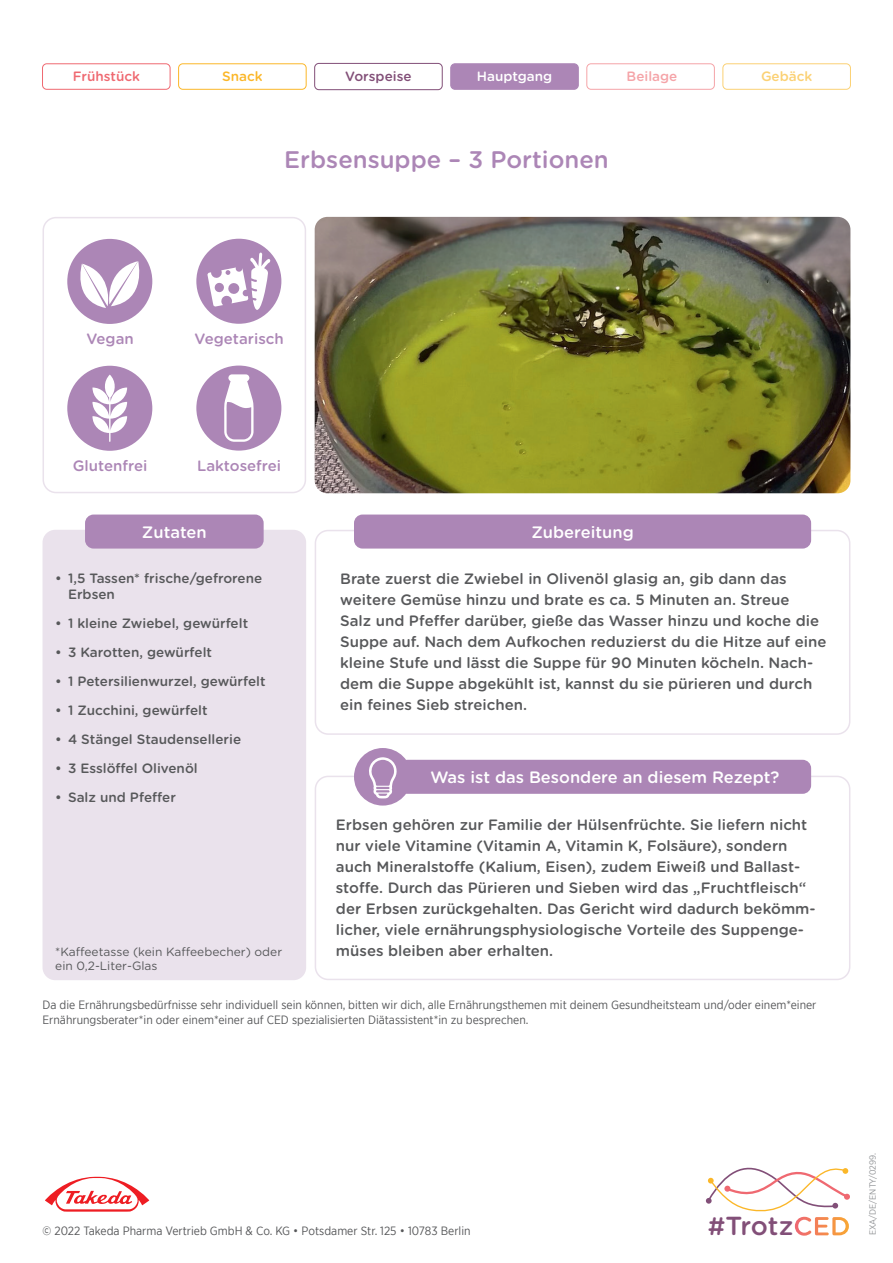
<style>
.page{position:relative;width:893px;height:1263px;background:#fff}
.page>*{position:absolute;margin:0;border:0;box-sizing:border-box;transform-origin:0 0}
.t1{font:500 26.1px "Gotham Rounded";color:#824f78}
.t2{font:500 24px "Gotham Rounded";color:#ac86b6}
.t3{font:500 16.5px "Gotham Rounded";color:#fff}
.t4{font:500 15px/21px "Gotham Rounded";color:#57585a}
.t5{font:500 15px "Gotham Rounded";color:#ac86b6}
.t6{font:500 13.5px/16.2px "Gotham Rounded";color:#57585a}
.t7{font:500 13.5px "Gotham Rounded";color:#ef6971}
.t8{font:500 13.5px "Gotham Rounded";color:#824f78}
.t9{font:500 13.5px "Gotham Rounded";color:#fff}
.t10{font:500 13.5px "Gotham Rounded";color:#f5a4a8}
.t11{font:500 13.5px "Gotham Rounded";color:#fbd174}
.t12{font:500 13.5px "Gotham Rounded";color:#fbb729}
.t13{font:12px/14.4px "Gotham Narrow";color:#57585a}
.t14{font:12px/14.4px "Gotham Rounded";color:#57585a}
.t15{font:9px "Gotham Narrow";color:#939598}
.s1{font-size:25.2px}
.s2{color:#fff}
</style>
<div class="page">
<div style="left:43px;top:530px;width:263px;height:450px;background:#eae2ec;border-radius:13px"></div>
<div style="left:43px;top:217px;width:263px;height:276px;border:2px solid #eae2ec;border-radius:13px"></div>
<div style="left:315px;top:530px;width:535px;height:205px;border:2px solid #eae2ec;border-radius:13px"></div>
<div style="left:315px;top:776px;width:535px;height:204px;border:2px solid #eae2ec;border-radius:13px"></div>
<img style="left:315px;top:217px;width:535px;height:276px">
<div style="left:85px;top:514px;width:179px;height:35px;background:#ac86b6;border-radius:9px"></div>
<div style="left:354px;top:514px;width:457px;height:35px;background:#ac86b6;border-radius:9px"></div>
<div style="left:42px;top:63px;width:128px;height:27px;border:1px solid #ef6971;border-radius:4px"></div>
<div style="left:722px;top:63px;width:129px;height:27px;border:1px solid #fbd174;border-radius:4px"></div>
<div style="left:586px;top:63px;width:129px;height:27px;border:1px solid #f5a4a8;border-radius:4px"></div>
<div style="left:451px;top:64px;width:127px;height:25px;background:#ac86b6;border-radius:4px"></div>
<div style="left:450px;top:63px;width:129px;height:27px;border:1px solid #ac86b6;border-radius:4px"></div>
<div style="left:178px;top:63px;width:129px;height:27px;border:1px solid #fbb729;border-radius:4px"></div>
<div style="left:314px;top:63px;width:129px;height:27px;border:1px solid #824f78;border-radius:4px"></div>
<div style="left:399px;top:760px;width:412px;height:34px;background:#ac86b6;border-radius:9px"></div>
<div style="left:354px;top:748px;width:58px;height:57px;background:#ac86b6;border-radius:50%"></div>
<svg style="left:369px;top:757px;width:28px;height:41px"></svg>
<div style="left:196px;top:239px;width:85px;height:85px;background:#ac86b6;border-radius:50%"></div>
<div style="left:67px;top:239px;width:85px;height:85px;background:#ac86b6;border-radius:50%"></div>
<svg style="left:71px;top:261px;width:77px;height:47px"></svg>
<svg style="left:207px;top:253px;width:63px;height:57px"></svg>
<div style="left:196px;top:366px;width:85px;height:85px;background:#ac86b6;border-radius:50%"></div>
<svg style="left:224px;top:374px;width:30px;height:68px"></svg>
<div style="left:67px;top:366px;width:85px;height:85px;background:#ac86b6;border-radius:50%"></div>
<svg style="left:92px;top:375px;width:35px;height:67px"></svg>
<svg style="left:45px;top:1176px;width:105px;height:36px"></svg>
<svg style="left:706px;top:1167px;width:144px;height:45px"></svg>
<p class="t7" style="left:73px;top:66px;width:69px">Frühstück</p>
<p class="t12" style="left:222px;top:66px;width:42px">Snack</p>
<p class="t8" style="left:345px;top:66px;width:68px">Vorspeise</p>
<p class="t9" style="left:477px;top:66px;width:77px">Hauptgang</p>
<p class="t10" style="left:627px;top:66px;width:52px">Beilage</p>
<p class="t11" style="left:761px;top:66px;width:53px">Gebäck</p>
<h2 class="t2" style="left:284px;top:142px;width:326px">Erbsensuppe – 3 Portionen</h2>
<p class="t5" style="left:86px;top:328px;width:49px">Vegan</p>
<p class="t5" style="left:73px;top:454px;width:76px">Glutenfrei</p>
<p class="t5" style="left:195px;top:328px;width:91px">Vegetarisch</p>
<p class="t5" style="left:197px;top:454px;width:85px">Laktosefrei</p>
<p class="t3" style="left:142px;top:520px;width:66px">Zutaten</p>
<p class="t3" style="left:531px;top:520px;width:104px">Zubereitung</p>
<p class="t6" style="left:68px;top:570px;width:196px;text-indent:-13px">• 1,5 Tassen* frische/gefrorene<br>Erbsen</p>
<p class="t6" style="left:55px;top:615px;width:194px">• 1 kleine Zwiebel, gewürfelt</p>
<p class="t6" style="left:55px;top:644px;width:158px">• 3 Karotten, gewürfelt</p>
<p class="t6" style="left:55px;top:673px;width:212px">• 1 Petersilienwurzel, gewürfelt</p>
<p class="t6" style="left:55px;top:702px;width:154px">• 1 Zucchini, gewürfelt</p>
<p class="t6" style="left:55px;top:731px;width:187px">• 4 Stängel Staudensellerie</p>
<p class="t6" style="left:55px;top:760px;width:144px">• 3 Esslöffel Olivenöl</p>
<p class="t6" style="left:55px;top:788px;width:122px">• Salz und Pfeffer</p>
<p class="t14" style="left:55px;top:944px;width:228px">*Kaffeetasse (kein Kaffeebecher) oder ein 0,2-Liter-Glas</p>
<p class="t4" style="left:340px;top:568px;width:488px">Brate zuerst die Zwiebel in Olivenöl glasig an, gib dann das weitere Gemüse hinzu und brate es ca. 5 Minuten an. Streue<br>Salz und Pfeffer darüber, gieße das Wasser hinzu und koche die Suppe auf. Nach dem Aufkochen reduzierst du die Hitze auf eine kleine Stufe und lässt die Suppe für 90 Minuten köcheln. Nach&shy;dem die Suppe abgekühlt ist, kannst du sie pürieren und durch ein feines Sieb streichen.</p>
<p class="t3" style="left:430px;top:766px;width:351px">Was ist das Besondere an diesem Rezept?</p>
<p class="t4" style="left:336px;top:814px;width:481px">Erbsen gehören zur Familie der Hülsenfrüchte. Sie liefern nicht nur viele Vitamine (Vitamin A, Vitamin K, Folsäure), sondern auch Mineralstoffe (Kalium, Eisen), zudem Eiweiß und Ballast&shy;stoffe. Durch das Pürieren und Sieben wird das „Fruchtfleisch“ der Erbsen zurückgehalten. Das Gericht wird dadurch bekömm&shy;licher, viele ernährungsphysiologische Vorteile des Suppenge&shy;müses bleiben aber erhalten.</p>
<p class="t13" style="left:43px;top:997px;width:775px">Da die Ernährungsbedürfnisse sehr individuell sein können, bitten wir dich, alle Ernährungsthemen mit deinem Gesundheitsteam und/oder einem*einer<br>Ernährungsberater*in oder einem*einer auf CED spezialisierten Diätassistent*in zu besprechen.</p>
<p class="t13" style="left:43px;top:1224px;width:430px">© 2022 Takeda Pharma Vertrieb GmbH &amp; Co. KG • Potsdamer Str. 125 • 10783 Berlin</p>
<h1 class="t1" style="left:708px;top:1207px;width:144px"><span class="s1">#</span>Trotz<span class="s2">CED</span></h1>
<p class="t15" style="left:867px;top:1235px;width:84px;rotate:-90deg">EXA/DE/ENTY/0299.</p>
</div>
